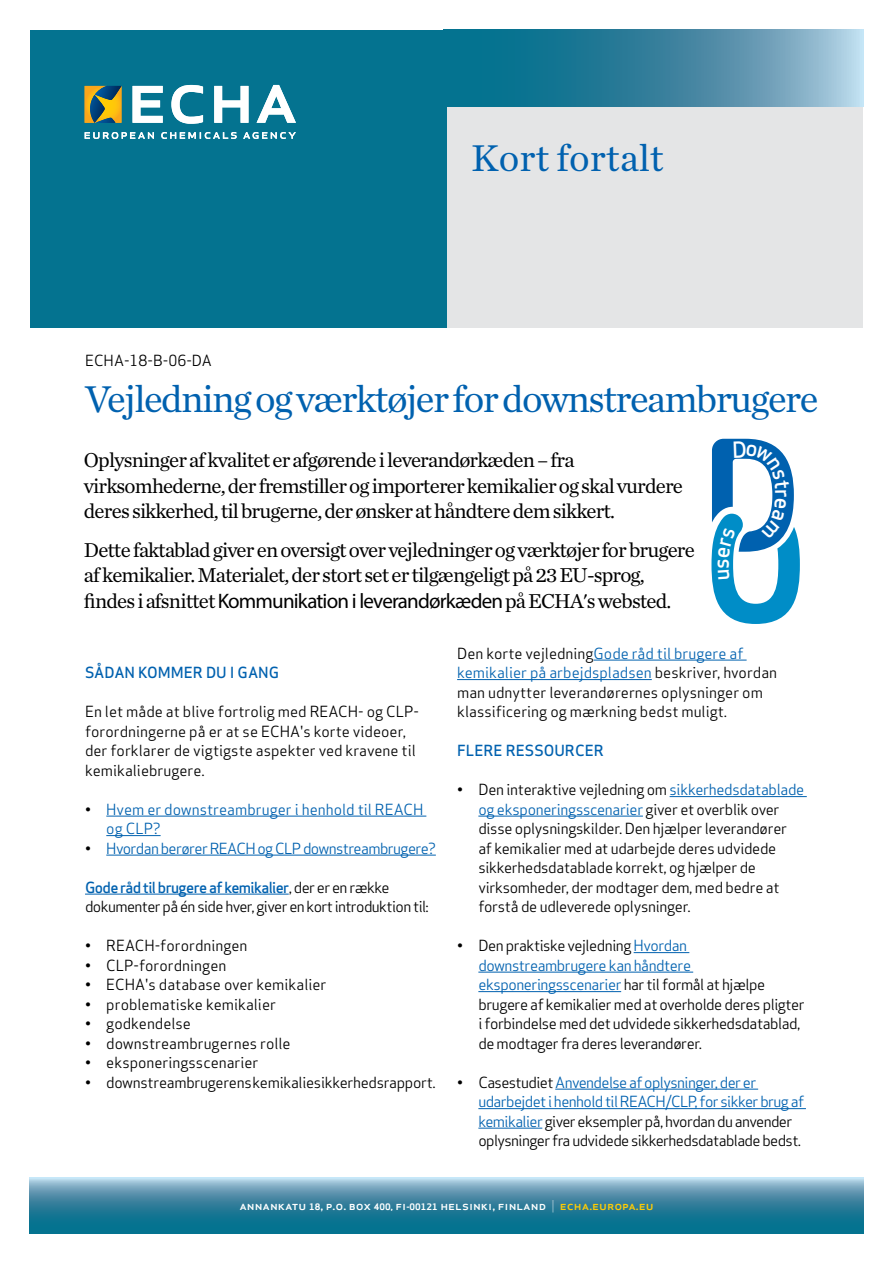
<style>
.page{position:relative;width:893px;height:1263px;background:#fff}
.page>*{position:absolute;margin:0;border:0;box-sizing:border-box;transform-origin:0 0}
.t1{font:39px "Chronicle Text G1";letter-spacing:-.04em;color:#0061af}
.t2{font:39px "Chronicle Text G1";color:#0061af}
.t3{font:500 21.9px "Apex Sans";color:#fff}
.t4{font:21px/25.5px "Chronicle Text G1";letter-spacing:-.04em;color:#000}
.t5{font:15px/19.5px "Apex Sans";letter-spacing:-.02em;color:#000}
.t6{font:15px/19.5px "Apex Sans";color:#000}
.t7{font:15px/19.5px "Apex Sans";letter-spacing:-.04em;color:#000}
.t8{font:15px/19.5px "Apex Sans";color:#0061af}
.t9{font:15px "Apex Sans";letter-spacing:-.04em;color:#0061af}
.t10{font:500 15px "Apex Sans";color:#0061af}
.t11{font:500 12.15px "Apex Sans";color:#fff;scale:1.08 1}
.s1{font-family:"Myriad Pro"}
.s2{color:#0061af}
.s3{color:#000}
.s4{font-weight:500;color:#0061af}
.s5{font-weight:700;font-size:8.7px}
.s6{font-weight:700;font-size:8.25px}
.s7{font-weight:300}
.s8{color:#ffcb05}
</style>
<div class="page">
<svg style="left:30px;top:1178px;width:833px;height:55px;background:#3e8aa5"></svg>
<div style="left:446px;top:106px;width:417px;height:221px;background:#e4e5e6"></div>
<div style="left:30px;top:30px;width:416px;height:297px;background:#047390"></div>
<svg style="left:443px;top:30px;width:420px;height:76px;background:#408ba5"></svg>
<svg style="left:85px;top:132px;width:211px;height:7px"></svg>
<svg style="left:133px;top:85px;width:163px;height:39px"></svg>
<svg style="left:85px;top:86px;width:36px;height:37px"></svg>
<hr style="left:594px;top:660px;width:153px;height:1px;background:#0061af">
<hr style="left:457px;top:679px;width:195px;height:1px;background:#0061af">
<hr style="left:670px;top:796px;width:137px;height:1px;background:#0061af">
<hr style="left:478px;top:816px;width:165px;height:1px;background:#0061af">
<hr style="left:634px;top:952px;width:55px;height:1px;background:#0061af">
<hr style="left:478px;top:972px;width:215px;height:1px;background:#0061af">
<hr style="left:478px;top:991px;width:143px;height:1px;background:#0061af">
<hr style="left:555px;top:1089px;width:203px;height:1px;background:#0061af">
<hr style="left:478px;top:1108px;width:328px;height:1px;background:#0061af">
<hr style="left:478px;top:1128px;width:64px;height:1px;background:#0061af">
<hr style="left:106px;top:816px;width:320px;height:1px;background:#0061af">
<hr style="left:106px;top:835px;width:55px;height:1px;background:#0061af">
<hr style="left:106px;top:855px;width:330px;height:1px;background:#0061af">
<hr style="left:85px;top:894px;width:204px;height:1px;background:#0061af">
<svg style="left:711px;top:439px;width:89px;height:185px"></svg>
<p class="t6" style="left:85px;top:349px;width:128px">ECHA-18-B-06-DA</p>
<h1 class="t2" style="left:471px;top:128px;width:194px">Kort fortalt</h1>
<h1 class="t1" style="left:85px;top:370px;width:735px">Vejledning og værktøjer for downstreambrugere</h1>
<h3 class="t4" style="left:84px;top:446px;width:600px">Oplysninger af kvalitet er afgørende i leverandørkæden – fra virksomhederne, der fremstiller og importerer kemikalier og skal vurdere deres sikkerhed, til brugerne, der ønsker at håndtere dem sikkert.</h3>
<h3 class="t4" style="left:84px;top:536px;width:612px">Dette faktablad giver en oversigt over vejledninger og værktøjer for brugere af kemikalier. Materialet, der stort set er tilgængeligt på 23 EU-sprog, findes i afsnittet <span class="s1">Kommunikation i leverandørkæden</span> på ECHA's websted.</h3>
<p class="t6" style="left:457px;top:642px;width:322px">Den korte vejledning<span class="s2">Gode råd til brugere af kemikalier på arbejdspladsen</span> beskriver, hvordan man udnytter leverandørernes oplysninger om klassificering og mærkning bedst muligt.</p>
<p class="t10" style="left:457px;top:737px;width:148px">FLERE RESSOURCER</p>
<p class="t5" style="left:478px;top:778px;width:327px;text-indent:-21px">• Den interaktive vejledning om <span class="s2">sikkerhedsdatablade og eksponeringsscenarier</span> giver et overblik over disse oplysningskilder. Den hjælper leverandører af kemikalier med at udarbejde deres udvidede sikkerhedsdatablade korrekt, og hjælper de virksomheder, der modtager dem, med bedre at forstå de udleverede oplysninger.</p>
<p class="t5" style="left:478px;top:934px;width:328px;text-indent:-21px">• Den praktiske vejledning <span class="s2">Hvordan downstreambrugere kan håndtere eksponeringsscenarier</span> har til formål at hjælpe brugere af kemikalier med at overholde deres pligter i forbindelse med det udvidede sikkerhedsdatablad, de modtager fra deres leverandører.</p>
<p class="t7" style="left:478px;top:1071px;width:327px;text-indent:-21px">• Casestudiet <span class="s2">Anvendelse af oplysninger, der er udarbejdet i henhold til REACH/CLP, for sikker brug af kemikalier</span> giver eksempler på, hvordan du anvender oplysninger fra udvidede sikkerhedsdatablade bedst.</p>
<h2 class="t3" style="left:701px;top:569px;width:12px;rotate:-90deg">s</h2>
<p class="t10" style="left:85px;top:659px;width:196px">SÅDAN KOMMER DU I GANG</p>
<p class="t6" style="left:85px;top:700px;width:336px">En let måde at blive fortrolig med REACH- og CLP&shy;forordningerne på er at se ECHA's korte videoer, der forklarer de vigtigste aspekter ved kravene til kemikaliebrugere.</p>
<p class="t8" style="left:106px;top:798px;width:319px;text-indent:-21px"><span class="s3">•</span> Hvem er downstreambruger i henhold til REACH og CLP?</p>
<p class="t9" style="left:85px;top:836px;width:352px"><span class="s3">•</span> Hvordan berører REACH og CLP downstreambrugere?</p>
<p class="t7" style="left:85px;top:876px;width:345px"><span class="s4">Gode råd til brugere af kemikalier</span>, der er en række dokumenter på én side hver, giver en kort introduktion til:</p>
<p class="t6" style="left:85px;top:934px;width:164px">• REACH-forordningen</p>
<p class="t6" style="left:85px;top:954px;width:143px">• CLP-forordningen</p>
<p class="t6" style="left:85px;top:973px;width:243px">• ECHA's database over kemikalier</p>
<p class="t6" style="left:85px;top:993px;width:192px">• problematiske kemikalier</p>
<p class="t6" style="left:85px;top:1012px;width:108px">• godkendelse</p>
<p class="t6" style="left:85px;top:1032px;width:207px">• downstreambrugernes rolle</p>
<p class="t6" style="left:85px;top:1051px;width:175px">• eksponeringsscenarier</p>
<p class="t5" style="left:85px;top:1071px;width:352px">• downstreambrugerens kemikaliesikkerhedsrapport.</p>
<p class="t11" style="left:239px;top:1195px;width:385px">annankatu <span class="s5">18</span>, p.o. box <span class="s5">400,</span> fi<span class="s6">-</span><span class="s5">00121</span> helsinki, finland <span class="s7">|</span> <span class="s8">echa.europa.eu</span></p>
</div>
